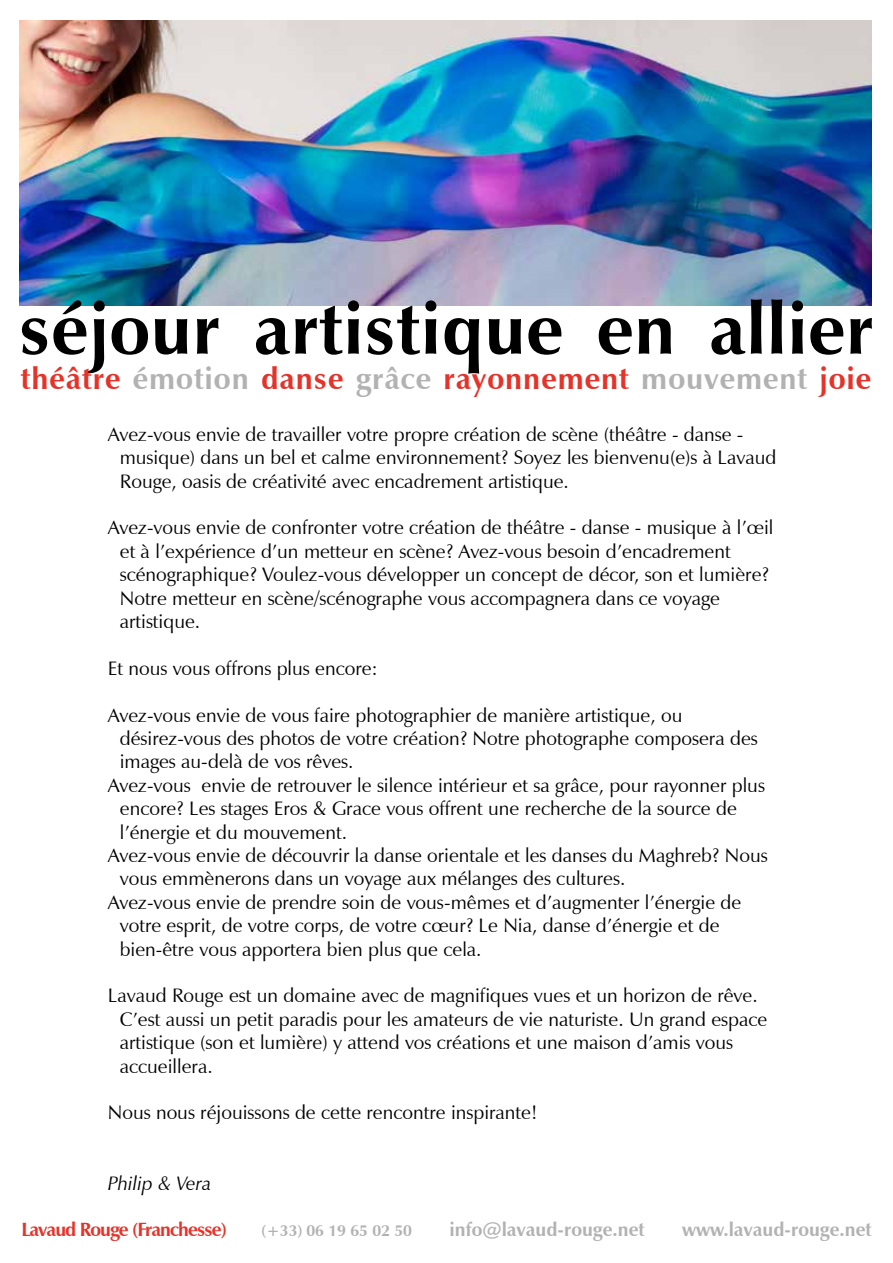
<style>
.page{position:relative;width:893px;height:1263px;background:#fff}
.page>*{position:absolute;margin:0;border:0;box-sizing:border-box;transform-origin:0 0}
.t1{font:700 72.75px "Zapf Humanist 601 BT";letter-spacing:.01em;color:#000}
.t2{font:700 30.3px "Zapf Humanist 601 BT";letter-spacing:.025em;color:#e6332a}
.t3{font:19.5px/23.4px "Zapf Humanist 601 BT";color:#000}
.t4{font:italic 19.5px "Zapf Humanist 601 BT";color:#000}
.t5{font:700 19.2px "Zapf Humanist 601 BT";color:#b2b2b2}
.t6{font:700 19.2px "Zapf Humanist 601 BT";letter-spacing:-.05em;color:#e6332a}
.t7{font:700 16.05px "Zapf Humanist 601 BT";color:#b2b2b2}
.s1{color:#b2b2b2}
</style>
<div class="page">
<img style="left:20px;top:21px;width:852px;height:284px">
<h1 class="t1" style="left:19px;top:284px;width:856px">séjour artistique en allier</h1>
<h2 class="t2" style="left:21px;top:360px;width:852px">théâtre <span class="s1">émotion</span> danse <span class="s1">grâce</span> rayonnement <span class="s1">mouvement</span> joie</h2>
<p class="t3" style="left:120px;top:422px;width:658px;text-indent:-12px">Avez-vous envie de travailler votre propre création de scène (théâtre - danse - musique) dans un bel et calme environnement? Soyez les bienvenu(e)s à Lavaud<br>Rouge, oasis de créativité avec encadrement artistique.</p>
<p class="t3" style="left:120px;top:516px;width:655px;text-indent:-12px">Avez-vous envie de confronter votre création de théâtre - danse - musique à l’œil et à l’expérience d’un metteur en scène? Avez-vous besoin d’encadrement scénographique? Voulez-vous développer un concept de décor, son et lumière?<br>Notre metteur en scène/scénographe vous accompagnera dans ce voyage artistique.</p>
<p class="t3" style="left:108px;top:656px;width:272px">Et nous vous offrons plus encore:</p>
<p class="t3" style="left:108px;top:703px;width:576px">Avez-vous envie de vous faire photographier de manière artistique, ou</p>
<p class="t3" style="left:120px;top:726px;width:639px">désirez-vous des photos de votre création? Notre photographe composera des</p>
<p class="t3" style="left:120px;top:750px;width:235px">images au-delà de vos rêves.</p>
<p class="t3" style="left:108px;top:773px;width:659px">Avez-vous envie de retrouver le silence intérieur et sa grâce, pour rayonner plus</p>
<p class="t3" style="left:120px;top:797px;width:619px">encore? Les stages Eros &amp; Grace vous offrent une recherche de la source de</p>
<p class="t3" style="left:120px;top:820px;width:229px">l’énergie et du mouvement.</p>
<p class="t3" style="left:108px;top:843px;width:661px">Avez-vous envie de découvrir la danse orientale et les danses du Maghreb? Nous</p>
<p class="t3" style="left:120px;top:867px;width:507px">vous emmènerons dans un voyage aux mélanges des cultures.</p>
<p class="t3" style="left:108px;top:890px;width:635px">Avez-vous envie de prendre soin de vous-mêmes et d’augmenter l’énergie de</p>
<p class="t3" style="left:120px;top:914px;width:601px">votre esprit, de votre corps, de votre cœur? Le Nia, danse d’énergie et de</p>
<p class="t3" style="left:120px;top:937px;width:363px">bien-être vous apportera bien plus que cela.</p>
<p class="t3" style="left:120px;top:984px;width:649px;text-indent:-12px">Lavaud Rouge est un domaine avec de magnifiques vues et un horizon de rêve.<br>C’est aussi un petit paradis pour les amateurs de vie naturiste. Un grand espace artistique (son et lumière) y attend vos créations et une maison d’amis vous accueillera.</p>
<p class="t3" style="left:108px;top:1101px;width:431px">Nous nous réjouissons de cette rencontre inspirante!</p>
<p class="t4" style="left:108px;top:1171px;width:105px">Philip &amp; Vera</p>
<p class="t6" style="left:21px;top:1217px;width:207px">Lavaud Rouge (Franchesse)</p>
<p class="t7" style="left:261px;top:1220px;width:152px">(+33) 06 19 65 02 50</p>
<p class="t5" style="left:450px;top:1217px;width:197px">info@lavaud-rouge.net</p>
<p class="t5" style="left:682px;top:1217px;width:191px">www.lavaud-rouge.net</p>
</div>
